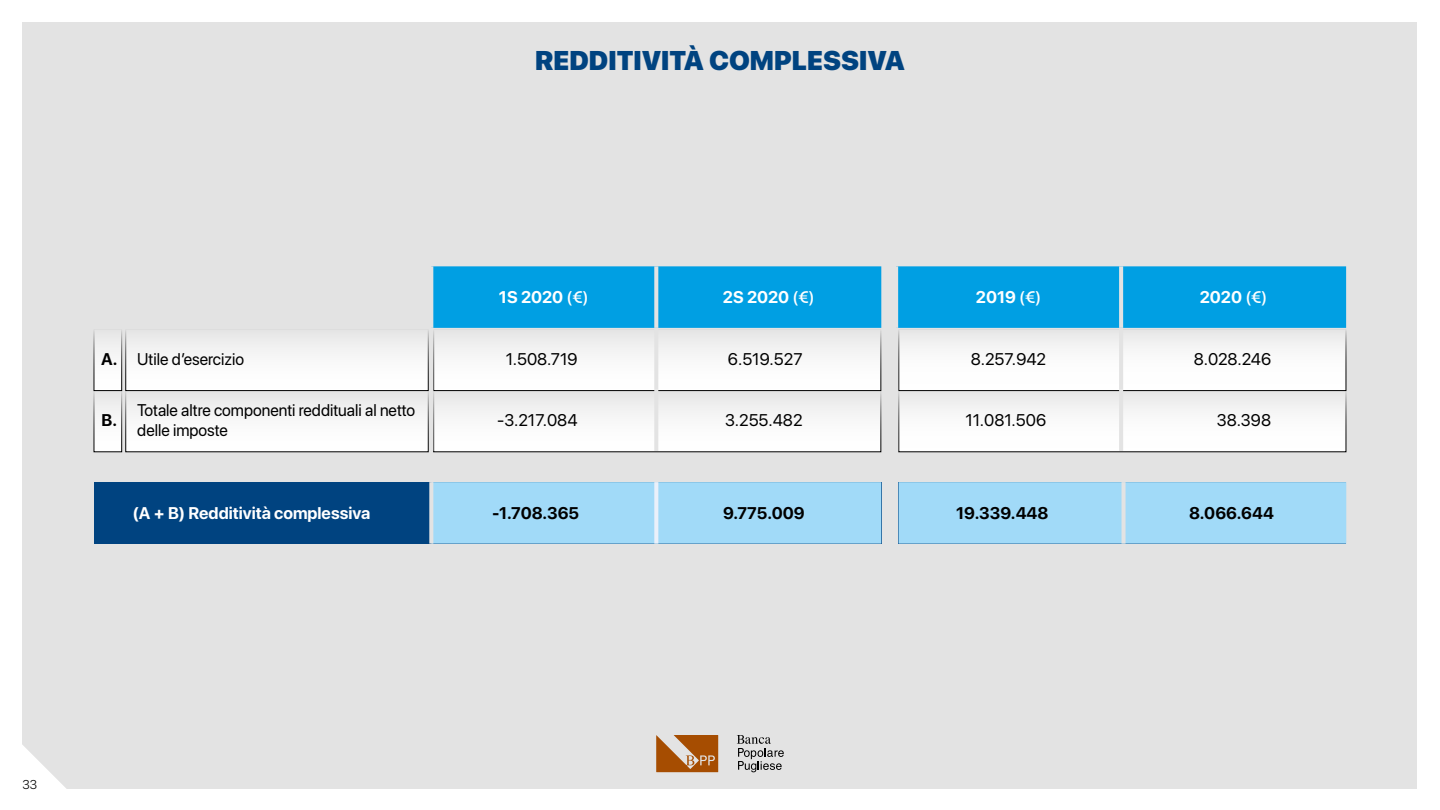
<style>
.page{position:relative;width:1440px;height:810px;background:#fff}
.page>*{position:absolute;margin:0;border:0;box-sizing:border-box;transform-origin:0 0}
.t1{font:900 27px "SF Pro Display";color:#004380}
.t2{font:16.88px/20.2px "SF Pro Display";color:#000}
.t3{font:700 16.88px "SF Pro Display";color:#fff}
.t4{font:700 16.88px "SF Pro Display";color:#000}
.t5{font:300 12.75px "SF Pro Display";color:#000}
.s1{font-weight:500}
.s2{font-weight:700}
</style>
<div class="page">
<div style="left:22px;top:22px;width:1396px;height:767px;background:#e3e3e3"></div>
<svg style="left:656px;top:735px;width:62px;height:37px"></svg>
<svg style="left:737px;top:735px;width:47px;height:37px"></svg>
<svg style="left:22px;top:745px;width:44px;height:44px"></svg>
<div style="left:126px;top:329px;width:302px;height:62px;background:linear-gradient(to bottom,#e8e8e8,#fff)"></div>
<div style="left:94px;top:329px;width:28px;height:62px;background:linear-gradient(to bottom,#e8e8e8,#fff)"></div>
<div style="left:434px;top:329px;width:447px;height:62px;background:linear-gradient(to bottom,#e8e8e8,#fff)"></div>
<div style="left:899px;top:329px;width:447px;height:62px;background:linear-gradient(to bottom,#ececec,#fff)"></div>
<div style="left:126px;top:390px;width:302px;height:62px;background:linear-gradient(to bottom,#e8e8e8,#fff)"></div>
<div style="left:125px;top:390px;width:304px;height:62px;border:1px solid #000"></div>
<div style="left:94px;top:390px;width:28px;height:62px;background:linear-gradient(to bottom,#e8e8e8,#fff)"></div>
<div style="left:434px;top:390px;width:447px;height:62px;background:linear-gradient(to bottom,#e8e8e8,#fff)"></div>
<div style="left:433px;top:390px;width:448px;height:62px;border:1px solid #000"></div>
<div style="left:899px;top:390px;width:447px;height:62px;background:#fff"></div>
<div style="left:899px;top:390px;width:447px;height:62px;border:1px solid #000"></div>
<div style="left:433px;top:266px;width:448px;height:62px;background:#009fe3"></div>
<svg style="left:654px;top:266px;width:4px;height:62px"></svg>
<hr style="left:654px;top:328px;width:4px;height:61px;background:#e3e3e3">
<hr style="left:654px;top:389px;width:4px;height:62px;background:#e3e3e3">
<div style="left:898px;top:266px;width:448px;height:62px;background:#009fe3"></div>
<svg style="left:1119px;top:266px;width:4px;height:62px"></svg>
<hr style="left:1119px;top:328px;width:4px;height:61px;background:#e3e3e3">
<hr style="left:1119px;top:389px;width:4px;height:62px;background:#e3e3e3">
<div style="left:94px;top:482px;width:337px;height:62px;background:#004380"></div>
<div style="left:433px;top:482px;width:448px;height:62px;background:#a1daf8"></div>
<svg style="left:429px;top:482px;width:4px;height:62px"></svg>
<svg style="left:654px;top:482px;width:4px;height:62px"></svg>
<div style="left:899px;top:482px;width:447px;height:62px;background:#a1daf8"></div>
<svg style="left:1122px;top:482px;width:4px;height:62px"></svg>
<h1 class="t1" style="left:535px;top:41px;width:371px">REDDITIVITÀ COMPLESSIVA</h1>
<p class="t3" style="left:499px;top:285px;width:91px">1S 2020 <span class="s1">(€)</span></p>
<p class="t3" style="left:723px;top:285px;width:93px">2S 2020 <span class="s1">(€)</span></p>
<p class="t2" style="left:101px;top:348px;width:144px"><span class="s2">A.</span> Utile d’esercizio</p>
<p class="t2" style="left:506px;top:348px;width:73px">1.508.719</p>
<p class="t2" style="left:728px;top:348px;width:76px">6.519.527</p>
<p class="t4" style="left:102px;top:408px;width:17px">B.</p>
<p class="t2" style="left:137px;top:399px;width:280px">Totale altre componenti reddituali al netto delle imposte</p>
<p class="t2" style="left:497px;top:409px;width:82px">-3.217.084</p>
<p class="t2" style="left:725px;top:409px;width:79px">3.255.482</p>
<p class="t3" style="left:976px;top:285px;width:67px">2019 <span class="s1">(€)</span></p>
<p class="t3" style="left:1200px;top:285px;width:69px">2020 <span class="s1">(€)</span></p>
<p class="t2" style="left:971px;top:348px;width:77px">8.257.942</p>
<p class="t2" style="left:1194px;top:348px;width:79px">8.028.246</p>
<p class="t2" style="left:965px;top:409px;width:82px">11.081.506</p>
<p class="t2" style="left:1217px;top:409px;width:56px">38.398</p>
<p class="t3" style="left:132px;top:501px;width:239px">(A + B) Redditività complessiva</p>
<p class="t4" style="left:492px;top:501px;width:89px">-1.708.365</p>
<p class="t4" style="left:723px;top:501px;width:83px">9.775.009</p>
<p class="t4" style="left:956px;top:501px;width:94px">19.339.448</p>
<p class="t4" style="left:1189px;top:501px;width:86px">8.066.644</p>
<p class="t5" style="left:22px;top:775px;width:16px">33</p>
</div>
